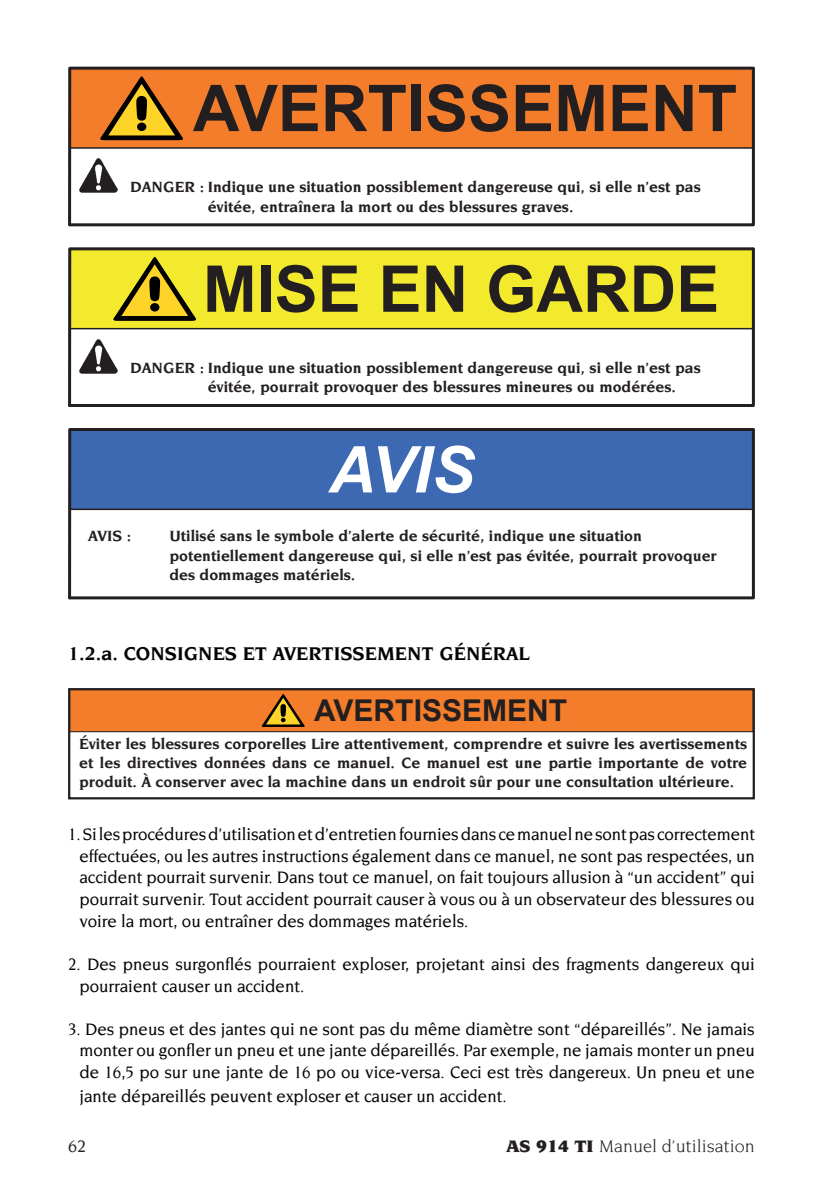
<style>
.page{position:relative;width:840px;height:1191px;background:#fff}
.page>*{position:absolute;margin:0;border:0;box-sizing:border-box;transform-origin:0 0}
.t1{font:700 64.4px "Arial";color:#231f20}
.t2{font:italic 700 64.4px "Arial";color:#fff}
.t3{font:700 30px "Arial";color:#231f20}
.t4{font:700 20px "Novarese";color:#040503}
.t5{font:500 18px/21.6px "Novarese";color:#040503;text-align:justify;scale:.94 1}
.t6{font:18px "Novarese";color:#231f20}
.t7{font:500 18px "Novarese";color:#231f20}
.t8{font:700 16px/19.2px "Novarese";color:#231f20}
.s1{font-weight:900}
</style>
<div class="page">
<svg style="left:68px;top:66px;width:687px;height:161px"></svg>
<img style="left:80px;top:159px;width:38px;height:33px">
<hr style="left:70px;top:147px;width:682px;height:2px;background:#231f20">
<svg style="left:100px;top:76px;width:83px;height:64px"></svg>
<svg style="left:68px;top:247px;width:687px;height:160px"></svg>
<img style="left:80px;top:339px;width:38px;height:34px">
<hr style="left:70px;top:328px;width:682px;height:1px;background:#231f20">
<svg style="left:113px;top:257px;width:83px;height:64px"></svg>
<svg style="left:68px;top:428px;width:687px;height:172px"></svg>
<hr style="left:70px;top:508px;width:682px;height:2px;background:#231f20">
<div style="left:70px;top:689px;width:682px;height:42px;background:#f37d2a"></div>
<div style="left:69px;top:689px;width:684px;height:43px;border:1px solid #231f20"></div>
<div style="left:68px;top:688px;width:686px;height:111px;border:2px solid #231f20"></div>
<svg style="left:262px;top:694px;width:42px;height:33px"></svg>
<h1 class="t1" style="left:193px;top:66px;width:545px">AVERTISSEMENT</h1>
<p class="t8" style="left:207px;top:177px;width:494px;text-indent:-77px">DANGER : Indique une situation possiblement dangereuse qui, si elle n’est pas évitée, entraînera la mort ou des blessures graves.</p>
<h1 class="t1" style="left:203px;top:247px;width:517px">MISE EN GARDE</h1>
<p class="t8" style="left:207px;top:358px;width:494px;text-indent:-77px">DANGER : Indique une situation possiblement dangereuse qui, si elle n’est pas évitée, pourrait provoquer des blessures mineures ou modérées.</p>
<h1 class="t2" style="left:328px;top:428px;width:147px">AVIS</h1>
<p class="t8" style="left:88px;top:526px;width:44px">AVIS :</p>
<p class="t8" style="left:169px;top:526px;width:548px">Utilisé sans le symbole d’alerte de sécurité, indique une situation potentiellement dangereuse qui, si elle n’est pas évitée, pourrait provoquer des dommages matériels.</p>
<p class="t4" style="left:68px;top:642px;width:462px">1.2.a. CONSIGNES ET AVERTISSEMENT GÉNÉRAL</p>
<h2 class="t3" style="left:314px;top:691px;width:254px">AVERTISSEMENT</h2>
<p class="t8" style="left:79px;top:734px;width:669px;text-align:justify">Éviter les blessures corporelles Lire attentivement, comprendre et suivre les avertissements et les directives données dans ce manuel. Ce manuel est une partie importante de votre produit. À conserver avec la machine dans un endroit sûr pour une consultation ultérieure.</p>
<p class="t5" style="left:79px;top:823px;width:720px;text-indent:-11px">1. Si les procédures d’utilisation et d’entretien fournies dans ce manuel ne sont pas correctement effectuées, ou les autres instructions également dans ce manuel, ne sont pas respectées, un accident pourrait survenir. Dans tout ce manuel, on fait toujours allusion à “un accident” qui pourrait survenir. Tout accident pourrait causer à vous ou à un observateur des blessures ou voire la mort, ou entraîner des dommages matériels.</p>
<p class="t5" style="left:79px;top:953px;width:719px;text-indent:-11px">2. Des pneus surgonflés pourraient exploser, projetant ainsi des fragments dangereux qui pourraient causer un accident.</p>
<p class="t5" style="left:79px;top:1018px;width:719px;text-indent:-11px">3. Des pneus et des jantes qui ne sont pas du même diamètre sont “dépareillés”. Ne jamais monter ou gonfler un pneu et une jante dépareillés. Par exemple, ne jamais monter un pneu de 16,5 po sur une jante de 16 po ou vice-versa. Ceci est très dangereux. Un pneu et une</p>
<p class="t5" style="left:79px;top:1085px;width:456px">jante dépareillés peuvent exploser et causer un accident.</p>
<p class="t7" style="left:68px;top:1136px;width:19px">62</p>
<p class="t6" style="left:506px;top:1136px;width:250px"><span class="s1">AS 914 TI</span> Manuel d’utilisation</p>
</div>
